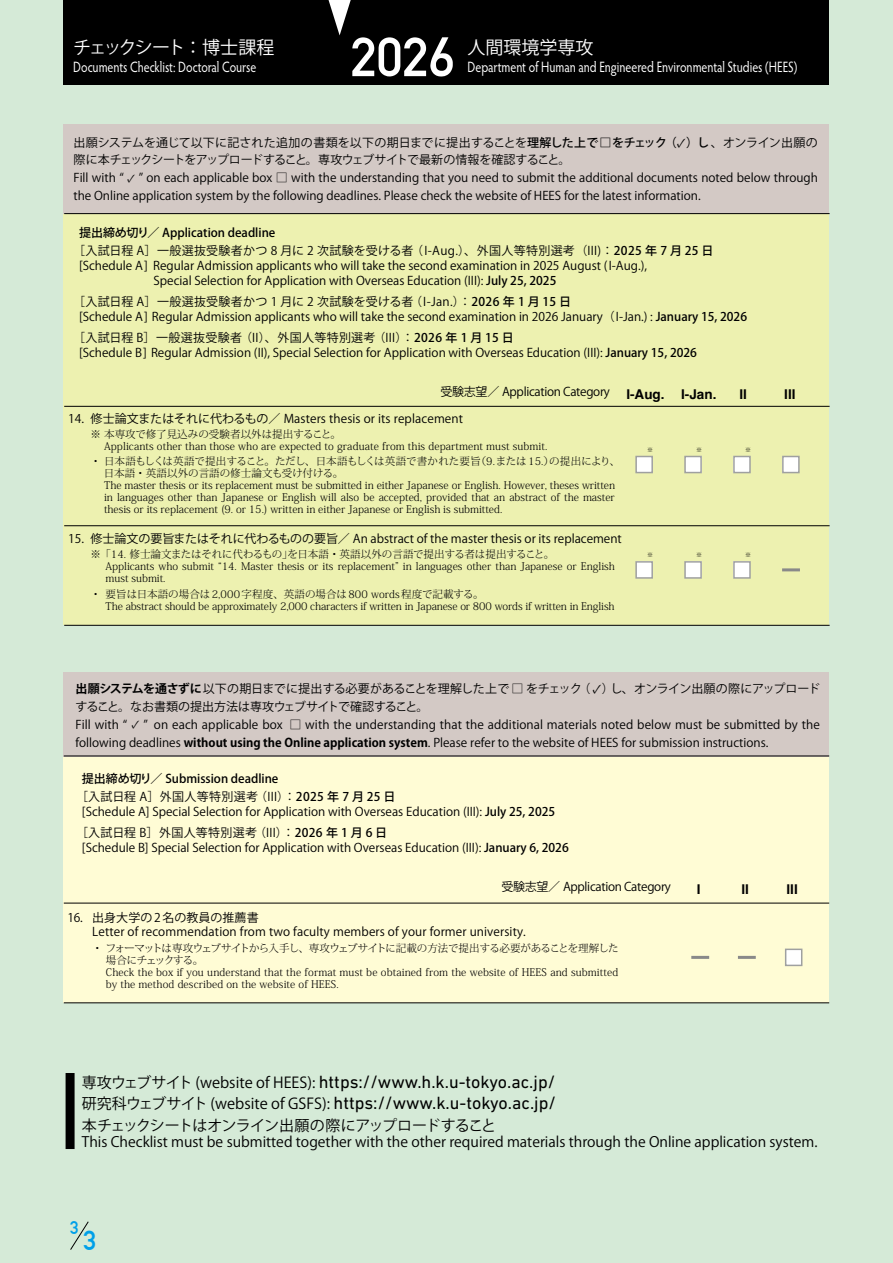
<style>
.page{position:relative;width:893px;height:1263px;background:#d5ead7}
.page>*{position:absolute;margin:0;border:0;box-sizing:border-box;transform-origin:0 0}
.t1{font:700 54px "DIN Alternate";color:#fff}
.t2{font:700 27px "DIN Alternate";color:#00a0e9}
.t3{font:18px/21px "DIN Next LT Pro";color:#000}
.t4{font:18px "Koz Go Pro";letter-spacing:-.11em;color:#fff}
.t5{font:18px "Koz Go Pro";color:#fff}
.t6{font:700 18px "DIN Alternate";color:#00a0e9}
.t7{font:15px "Hypatia Sans Pro";color:#fff;scale:.8 1}
.t8{font:15px "Koz Go Pr 6 N";letter-spacing:-.045em;color:#000}
.t9{font:14.25px "Koz Go Pr 6 N";color:#000}
.t10{font:700 13.5px "Helvetica";color:#000}
.t11{font:12px/17.7px "Koz Go Pro";color:#000}
.t12{font:12px/18px "Koz Go Pro";letter-spacing:.025em;color:#000}
.t13{font:12px "Koz Go Pro";letter-spacing:-.025em;color:#000}
.t14{font:500 12px/18px "Koz Go Pro";color:#000}
.t15{font:300 10.5px/12px "Koz Min Pro";color:#000}
.t16{font:300 6px "Koz Min Pro";color:#000}
.s1{font-weight:500}
.s2{font-weight:700}
.s3{font-family:"Minion Pro";font-size:13.5px}
.s4{font-family:"Minion Pro"}
.s5{font-family:"Helvetica";font-weight:700;font-size:13.5px}
.s6{font-weight:400}
.s7{font-family:"Koz Go Pr 6 N";font-size:15px}
</style>
<div class="page">
<div style="left:64px;top:683px;width:765px;height:320px;background:#fffcd5"></div>
<div style="left:786px;top:949px;width:16px;height:16px;background:#fff"></div>
<div style="left:785px;top:948px;width:17px;height:18px;border:2px solid #9fa0a0"></div>
<hr style="left:64px;top:903px;width:765px;height:1px;background:#000">
<hr style="left:64px;top:1002px;width:765px;height:1px;background:#000">
<hr style="left:738px;top:956px;width:18px;height:3px;background:#898989">
<hr style="left:691px;top:956px;width:18px;height:3px;background:#898989">
<div style="left:64px;top:672px;width:765px;height:84px;background:#d3c9c5"></div>
<div style="left:64px;top:0;width:765px;height:85px;background:#000"></div>
<svg style="left:329px;top:0;width:22px;height:35px"></svg>
<svg style="left:70px;top:1221px;width:19px;height:29px"></svg>
<div style="left:64px;top:214px;width:765px;height:411px;background:#edf1b0"></div>
<hr style="left:64px;top:406px;width:766px;height:1px;background:#000">
<div style="left:636px;top:456px;width:16px;height:16px;background:#fff"></div>
<div style="left:635px;top:456px;width:18px;height:17px;border:2px solid #9fa0a0"></div>
<div style="left:636px;top:562px;width:16px;height:16px;background:#fff"></div>
<div style="left:635px;top:561px;width:18px;height:18px;border:2px solid #9fa0a0"></div>
<div style="left:685px;top:456px;width:16px;height:16px;background:#fff"></div>
<div style="left:684px;top:456px;width:18px;height:17px;border:2px solid #9fa0a0"></div>
<div style="left:685px;top:562px;width:16px;height:16px;background:#fff"></div>
<div style="left:684px;top:561px;width:18px;height:18px;border:2px solid #9fa0a0"></div>
<div style="left:734px;top:456px;width:16px;height:16px;background:#fff"></div>
<div style="left:733px;top:456px;width:18px;height:17px;border:2px solid #9fa0a0"></div>
<div style="left:734px;top:562px;width:16px;height:16px;background:#fff"></div>
<div style="left:733px;top:561px;width:18px;height:18px;border:2px solid #9fa0a0"></div>
<div style="left:783px;top:456px;width:16px;height:16px;background:#fff"></div>
<div style="left:782px;top:456px;width:18px;height:17px;border:2px solid #9fa0a0"></div>
<hr style="left:64px;top:525px;width:766px;height:1px;background:#000">
<hr style="left:64px;top:756px;width:765px;height:1px;background:#000">
<div style="left:64px;top:124px;width:765px;height:90px;background:#d3c9c5"></div>
<hr style="left:64px;top:625px;width:766px;height:1px;background:#000">
<hr style="left:782px;top:568px;width:18px;height:3px;background:#898989">
<div style="left:66px;top:1073px;width:9px;height:76px;background:#000"></div>
<hr style="left:64px;top:213px;width:766px;height:1px;background:#000">
<h3 class="t4" style="left:73px;top:36px;width:203px">チェックシート：博士課程</h3>
<p class="t7" style="left:73px;top:57px;width:231px">Documents Checklist: Doctoral Course</p>
<h1 class="t1" style="left:351px;top:16px;width:105px">2026</h1>
<h3 class="t5" style="left:468px;top:36px;width:127px">人間環境学専攻</h3>
<p class="t7" style="left:468px;top:57px;width:414px">Department of Human and Engineered Environmental Studies (HEES)</p>
<p class="t11" style="left:73px;top:134px;width:746px">出願システムを通じて以下に記された追加の書類を以下の期日までに提出することを<span class="s1">理解した上で</span><span class="s2">□</span><span class="s1">をチェック（</span><span class="s3">✓</span><span class="s1">）し</span>、オンライン出願の際に本チェックシートをアップロードすること。専攻ウェブサイトで最新の情報を確認すること。<br>Fill with “ <span class="s4">✓</span> ” on each applicable box □ with the understanding that you need to submit the additional documents noted below through the Online application system by the following deadlines. Please check the website of HEES for the latest information.</p>
<p class="t12" style="left:73px;top:224px;width:642px;text-indent:6px"><span class="s1">提出締め切り／ Application deadline<br></span>［入試日程 A］一般選抜受験者かつ 8 月に 2 次試験を受ける者（I-Aug.）、外国人等特別選考（III)：<span class="s1">2025 年 7 月 25 日</span></p>
<p class="t11" style="left:154px;top:259px;width:495px;line-height:15px;text-indent:-74px">[Schedule A] Regular Admission applicants who will take the second examination in 2025 August (I-Aug.),<br>Special Selection for Application with Overseas Education (III): <span class="s1">July 25, 2025</span></p>
<p class="t11" style="left:79px;top:295px;width:669px;line-height:15px;text-indent:-6px">［入試日程 A］一般選抜受験者かつ 1 月に 2 次試験を受ける者（I-Jan.）：<span class="s1">2026 年 1 月 15 日<br></span>[Schedule A] Regular Admission applicants who will take the second examination in 2026 January（I-Jan.) : <span class="s1">January 15, 2026</span></p>
<p class="t11" style="left:79px;top:331px;width:619px;line-height:15px;text-indent:-6px">［入試日程 B］一般選抜受験者（II）、外国人等特別選考（III）：<span class="s1">2026 年 1 月 15 日<br></span>[Schedule B] Regular Admission (II), Special Selection for Application with Overseas Education (III): <span class="s1">January 15, 2026</span></p>
<p class="t13" style="left:441px;top:384px;width:277px">受験志望／ Application Category <span class="s5">I-Aug. I-Jan.</span></p>
<p class="t10" style="left:739px;top:386px;width:9px">II</p>
<p class="t10" style="left:784px;top:386px;width:13px">III</p>
<p class="t11" style="left:68px;top:410px;width:396px">14. 修士論文またはそれに代わるもの／ Masters thesis or its replacement</p>
<p class="t15" style="left:104px;top:428px;width:445px;text-indent:-13px">※ 本専攻で修了見込みの受験者以外は提出すること。<br>Applicants other than those who are expected to graduate from this department must submit.</p>
<p class="t15" style="left:104px;top:455px;width:518px;text-indent:-13px">・ 日本語もしくは英語で提出すること。ただし、日本語もしくは英語で書かれた要旨（9.または15.）の提出により、日本語・英語以外の言語の修士論文も受け付ける。<br>The master thesis or its replacement must be submitted in either Japanese or English. However, theses written in languages other than Japanese or English will also be accepted, provided that an abstract of the master thesis or its replacement (9. or 15.) written in either Japanese or English is submitted.</p>
<p class="t11" style="left:68px;top:530px;width:555px">15. 修士論文の要旨またはそれに代わるものの要旨／ An abstract of the master thesis or its replacement</p>
<p class="t15" style="left:106px;top:548px;width:511px;text-indent:-15px">※ 「14. 修士論文またはそれに代わるもの」を日本語・英語以外の言語で提出する者は提出すること。<br>Applicants who submit “14. Master thesis or its replacement” in languages other than Japanese or English must submit.</p>
<p class="t15" style="left:106px;top:587px;width:510px;text-indent:-15px">・ 要旨は日本語の場合は2,000字程度、英語の場合は800 words程度で記載する。<br>The abstract should be approximately 2,000 characters if written in Japanese or 800 words if written in English</p>
<p class="t16" style="left:647px;top:445px;width:7px">※</p>
<p class="t16" style="left:647px;top:551px;width:7px">※</p>
<p class="t16" style="left:696px;top:445px;width:7px">※</p>
<p class="t16" style="left:696px;top:551px;width:7px">※</p>
<p class="t16" style="left:745px;top:445px;width:7px">※</p>
<p class="t16" style="left:745px;top:551px;width:7px">※</p>
<p class="t11" style="left:75px;top:680px;width:746px"><span class="s2">出願システムを通さずに</span>以下の期日までに提出する必要があることを理解した上で □ をチェック（ <span class="s3">✓</span>）し、オンライン出願の際にアップロードすること。なお書類の提出方法は専攻ウェブサイトで確認すること。<br>Fill with “ <span class="s4">✓</span> ” on each applicable box □ with the understanding that the additional materials noted below must be submitted by the following deadlines <span class="s2">without using the Online application system</span>. Please refer to the website of HEES for submission instructions.</p>
<p class="t14" style="left:76px;top:770px;width:321px;text-indent:6px">提出締め切り／ Submission deadline<br><span class="s6">［入試日程 A］外国人等特別選考（III）：</span>2025 年 7 月 25 日</p>
<p class="t11" style="left:76px;top:801px;width:480px;line-height:21px;text-indent:6px">[Schedule A] Special Selection for Application with Overseas Education (III): <span class="s1">July 25, 2025</span>［入試日程 B］外国人等特別選考（III）：<span class="s1">2026 年 1 月 6 日</span></p>
<p class="t11" style="left:82px;top:839px;width:488px">[Schedule B] Special Selection for Application with Overseas Education (III): <span class="s1">January 6, 2026</span></p>
<p class="t13" style="left:501px;top:879px;width:171px">受験志望／ Application Category</p>
<p class="t10" style="left:697px;top:881px;width:5px">I</p>
<p class="t10" style="left:741px;top:881px;width:9px">II</p>
<p class="t10" style="left:786px;top:881px;width:13px">III</p>
<p class="t11" style="left:92px;top:911px;width:435px;line-height:13.5px;text-indent:-25px">16. 出身大学の 2 名の教員の推薦書<br>Letter of recommendation from two faculty members of your former university.</p>
<p class="t15" style="left:106px;top:942px;width:514px;text-indent:-14px">・ フォーマットは専攻ウェブサイトから入手し、専攻ウェブサイトに記載の方法で提出する必要があることを理解した場合にチェックする。<br>Check the box if you understand that the format must be obtained from the website of HEES and submitted by the method described on the website of HEES.</p>
<h3 class="t3" style="left:82px;top:1071px;width:476px"><span class="s7">専攻ウェブサイト (website of HEES):</span> https://www.h.k.u-tokyo.ac.jp/<span class="s7">研究科ウェブサイト (website of GSFS):</span> https://www.k.u-tokyo.ac.jp/</h3>
<p class="t8" style="left:82px;top:1117px;width:416px">本チェックシートはオンライン出願の際にアップロードすること</p>
<p class="t9" style="left:82px;top:1134px;width:737px">This Checklist must be submitted together with the other required materials through the Online application system.</p>
<h3 class="t6" style="left:70px;top:1214px;width:10px">3</h3>
<h2 class="t2" style="left:83px;top:1220px;width:14px">3</h2>
</div>
